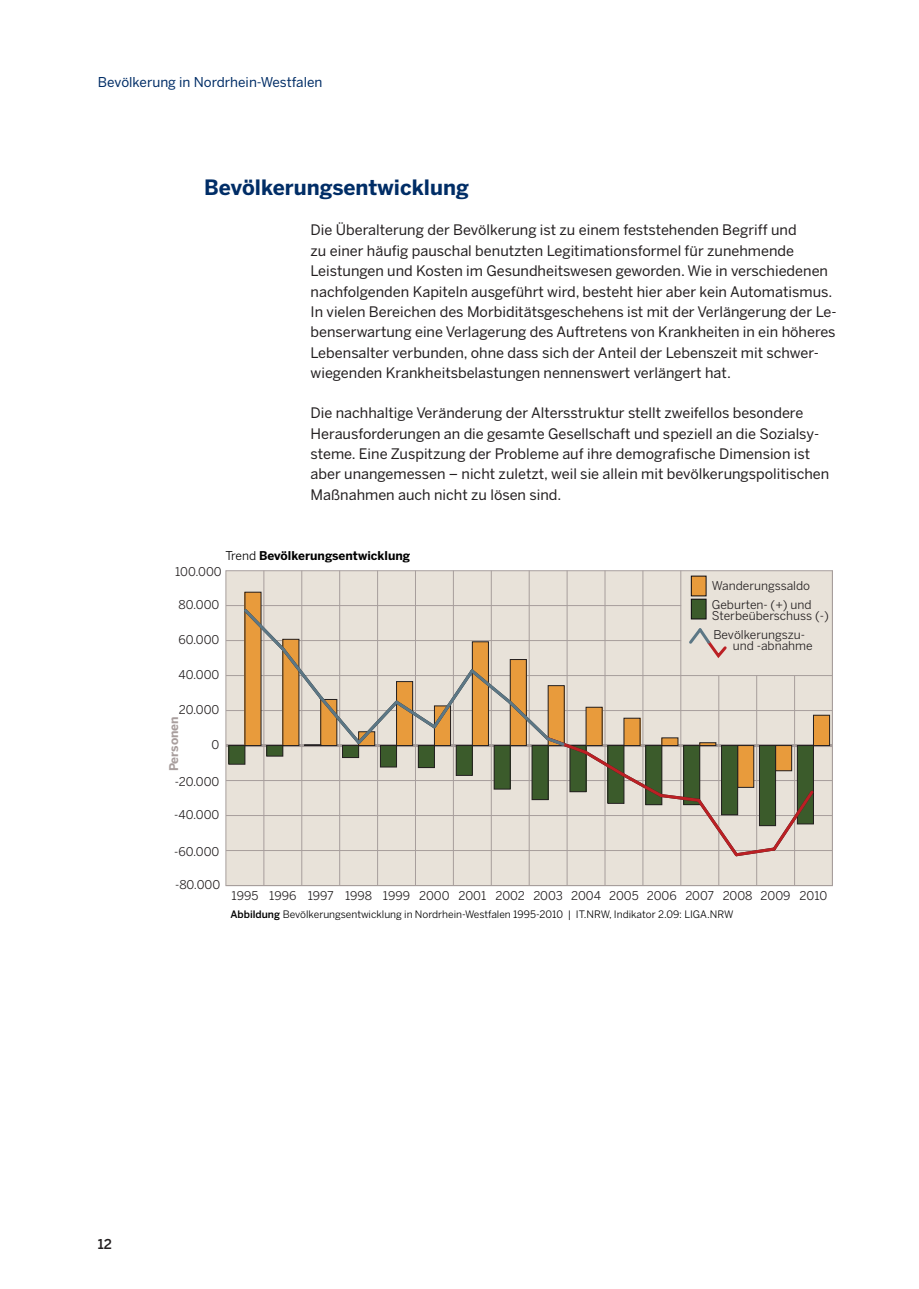
<style>
.page{position:relative;width:919px;height:1289px;background:#fff}
.page>*{position:absolute;margin:0;border:0;box-sizing:border-box;transform-origin:0 0}
.t1{font:700 21px "Benton Sans";color:#002d66}
.t2{font:14.4px/20.4px "Benton Sans";color:#231f20}
.t3{font:13.5px "Benton Sans";color:#002d66}
.t4{font:500 13.5px "Benton Sans";color:#231f20}
.t5{font:12px/10.5px "Benton Sans";color:#231f20}
.t6{font:700 12px "Benton Sans";color:#000}
.t7{font:700 12px "Benton Sans";color:#a89e9d}
.t8{font:10.2px "Benton Sans";color:#000}
.s1{font-weight:400}
.s2{font-weight:500}
</style>
<div class="page">
<div style="left:226px;top:570px;width:606px;height:315px;background:#e8e2d9"></div>
<hr style="left:226px;top:744px;width:606px;height:3px;background:#a79e9c">
<hr style="left:263px;top:570px;width:1px;height:315px;background:#a79e9c">
<hr style="left:301px;top:570px;width:1px;height:315px;background:#a79e9c">
<hr style="left:339px;top:570px;width:1px;height:315px;background:#a79e9c">
<hr style="left:377px;top:570px;width:1px;height:315px;background:#a79e9c">
<hr style="left:415px;top:570px;width:1px;height:315px;background:#a79e9c">
<hr style="left:453px;top:570px;width:1px;height:315px;background:#a79e9c">
<hr style="left:491px;top:570px;width:1px;height:315px;background:#a79e9c">
<hr style="left:528px;top:570px;width:1px;height:315px;background:#a79e9c">
<hr style="left:566px;top:570px;width:1px;height:315px;background:#a79e9c">
<hr style="left:604px;top:570px;width:1px;height:315px;background:#a79e9c">
<hr style="left:642px;top:570px;width:1px;height:315px;background:#a79e9c">
<hr style="left:680px;top:570px;width:1px;height:315px;background:#a79e9c">
<hr style="left:718px;top:675px;width:1px;height:210px;background:#a79e9c">
<hr style="left:756px;top:675px;width:1px;height:210px;background:#a79e9c">
<hr style="left:794px;top:675px;width:1px;height:210px;background:#a79e9c">
<hr style="left:831px;top:570px;width:1px;height:315px;background:#a79e9c">
<hr style="left:226px;top:885px;width:606px;height:1px;background:#a79e9c">
<hr style="left:226px;top:850px;width:606px;height:1px;background:#a79e9c">
<hr style="left:226px;top:815px;width:606px;height:1px;background:#a79e9c">
<hr style="left:226px;top:780px;width:606px;height:1px;background:#a79e9c">
<hr style="left:226px;top:710px;width:606px;height:1px;background:#a79e9c">
<hr style="left:226px;top:675px;width:606px;height:1px;background:#a79e9c">
<hr style="left:226px;top:640px;width:455px;height:1px;background:#a79e9c">
<hr style="left:226px;top:605px;width:455px;height:1px;background:#a79e9c">
<div style="left:245px;top:592px;width:16px;height:153px;background:#e89b3c"></div>
<div style="left:813px;top:715px;width:16px;height:30px;background:#e89b3c"></div>
<div style="left:229px;top:745px;width:16px;height:19px;background:#3b5b2b"></div>
<div style="left:229px;top:745px;width:16px;height:19px;border:1px solid #231f20"></div>
<div style="left:691px;top:599px;width:15px;height:20px;background:#3b5b2b"></div>
<div style="left:691px;top:599px;width:15px;height:20px;border:1px solid #0e0b10"></div>
<div style="left:691px;top:576px;width:15px;height:20px;background:#e89b3c"></div>
<div style="left:691px;top:576px;width:15px;height:20px;border:1px solid #0e0b10"></div>
<svg style="left:241px;top:606px;width:575px;height:253px"></svg>
<p class="t3" style="left:98px;top:74px;width:226px">Bevölkerung in Nordrhein-Westfalen</p>
<h1 class="t1" style="left:204px;top:175px;width:266px">Bevölkerungsentwicklung</h1>
<p class="t2" style="left:310px;top:220px;width:527px">Die Überalterung der Bevölkerung ist zu einem feststehenden Begriff und<br>zu einer häufig pauschal benutzten Legitimationsformel für zunehmende Leistungen und Kosten im Gesundheitswesen geworden. Wie in verschiedenen nachfolgenden Kapiteln ausgeführt wird, besteht hier aber kein Automatismus.<br>In vielen Bereichen des Morbiditätsgeschehens ist mit der Verlängerung der Le&shy;benserwartung eine Verlagerung des Auftretens von Krankheiten in ein höheres Lebensalter verbunden, ohne dass sich der Anteil der Lebenszeit mit schwer&shy;wiegenden Krankheitsbelastungen nennenswert verlängert hat.</p>
<p class="t2" style="left:310px;top:402px;width:520px">Die nachhaltige Veränderung der Altersstruktur stellt zweifellos besondere Herausforderungen an die gesamte Gesellschaft und speziell an die Sozialsy&shy;steme. Eine Zuspitzung der Probleme auf ihre demografische Dimension ist aber unangemessen – nicht zuletzt, weil sie allein mit bevölkerungspolitischen Maßnahmen auch nicht zu lösen sind.</p>
<p class="t6" style="left:225px;top:548px;width:186px"><span class="s1">Trend</span> Bevölkerungsentwicklung</p>
<p class="t5" style="left:175px;top:566px;width:48px">100.000</p>
<p class="t5" style="left:178px;top:599px;width:42px">80.000</p>
<p class="t5" style="left:178px;top:634px;width:42px">60.000</p>
<p class="t5" style="left:178px;top:669px;width:42px">40.000</p>
<p class="t5" style="left:179px;top:704px;width:42px">20.000</p>
<p class="t7" style="left:166px;top:771px;width:56px;rotate:-90deg">Personen</p>
<p class="t5" style="left:212px;top:739px;width:9px">0</p>
<p class="t5" style="left:175px;top:776px;width:46px">-20.000</p>
<p class="t5" style="left:174px;top:809px;width:47px">-40.000</p>
<p class="t5" style="left:711px;top:580px;width:100px">Wanderungssaldo</p>
<p class="t5" style="left:732px;top:629px;width:81px;text-indent:-20px">Bevölkerungszu&shy;und -abnahme</p>
<p class="t5" style="left:711px;top:599px;width:119px">Geburten- (+) und<br>Sterbeüberschuss (-)</p>
<p class="t5" style="left:174px;top:846px;width:47px">-60.000</p>
<p class="t5" style="left:175px;top:879px;width:47px">-80.000</p>
<p class="t5" style="left:231px;top:890px;width:597px">1995 1996 1997 1998 1999 2000 2001 2002 2003 2004 2005 2006 2007 2008 2009 2010</p>
<p class="t8" style="left:230px;top:908px;width:504px"><span class="s2">Abbildung</span> Bevölkerungsentwicklung in Nordrhein-Westfalen 1995-2010 | IT.NRW, Indikator 2.09: LIGA.NRW</p>
<p class="t4" style="left:98px;top:1235px;width:16px">12</p>
</div>
